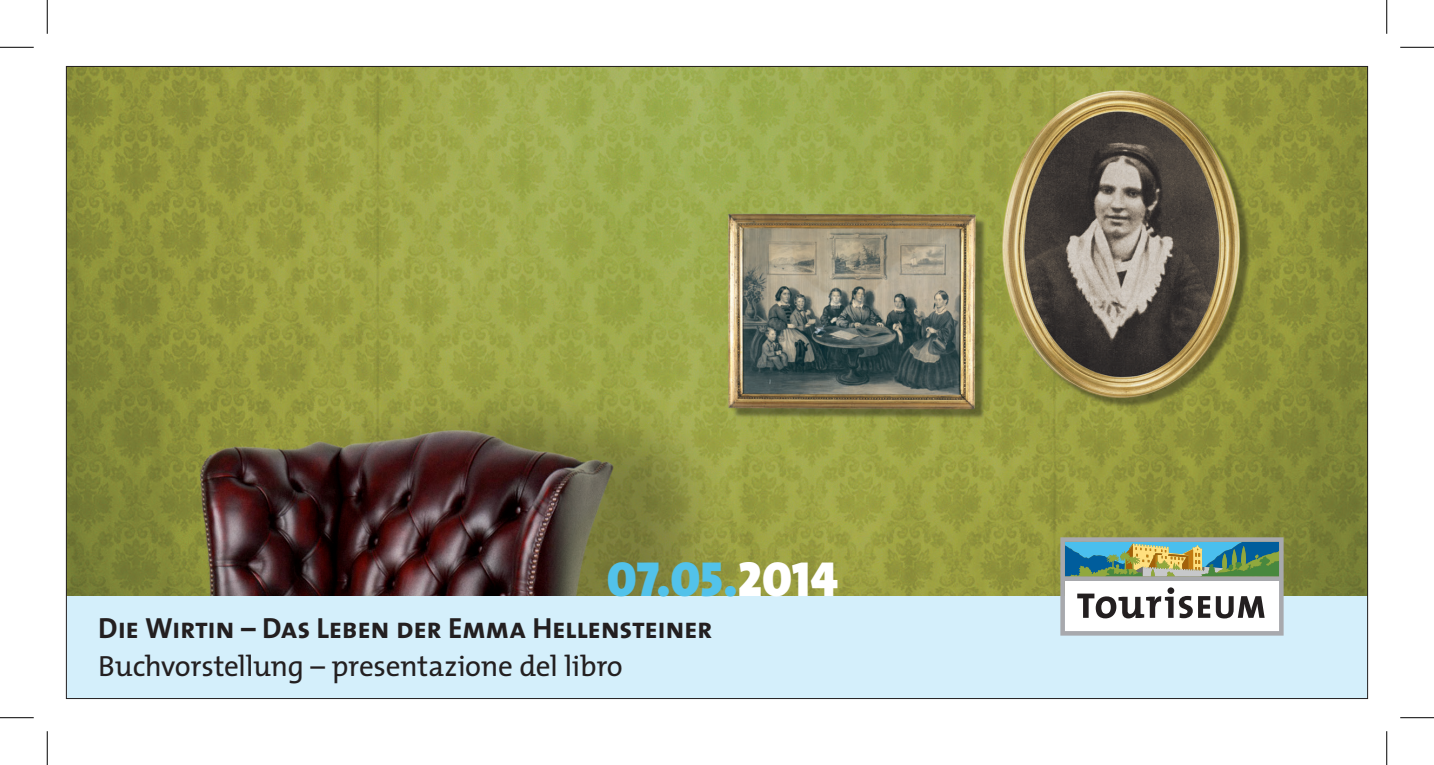
<style>
.page{position:relative;width:1434px;height:765px;background:#fff}
.page>*{position:absolute;margin:0;border:0;box-sizing:border-box;transform-origin:0 0}
.t1{font:49.5px "The Mix Black Caps";color:#52c2ea}
.t2{font:29.25px "The Mix Bold Caps";letter-spacing:-.015em;color:#231f20}
.t3{font:29.25px "The Mix";letter-spacing:-.01em;color:#231f20}
.s1{color:#fff}
</style>
<div class="page">
<img style="left:68px;top:68px;width:1298px;height:528px">
<div style="left:66px;top:596px;width:1301px;height:102px;background:#d4effb"></div>
<svg style="left:1060px;top:537px;width:224px;height:98px;background:#a8b9b3"></svg>
<hr style="left:0;top:47px;width:34px;height:1px;background:#000">
<hr style="left:1400px;top:47px;width:34px;height:1px;background:#000">
<hr style="left:0;top:717px;width:34px;height:1px;background:#000">
<hr style="left:1400px;top:717px;width:34px;height:1px;background:#000">
<hr style="left:47px;top:0;width:1px;height:34px;background:#000">
<hr style="left:47px;top:730px;width:1px;height:34px;background:#000">
<hr style="left:1386px;top:0;width:1px;height:34px;background:#000">
<hr style="left:1386px;top:730px;width:1px;height:34px;background:#000">
<h1 class="t1" style="left:607px;top:537px;width:232px">07.05.<span class="s1">2014</span></h1>
<p class="t2" style="left:98px;top:603px;width:616px">Die Wirtin – Das Leben der Emma Hellensteiner</p>
<p class="t3" style="left:98px;top:641px;width:526px">Buchvorstellung – presentazione del libro</p>
</div>
